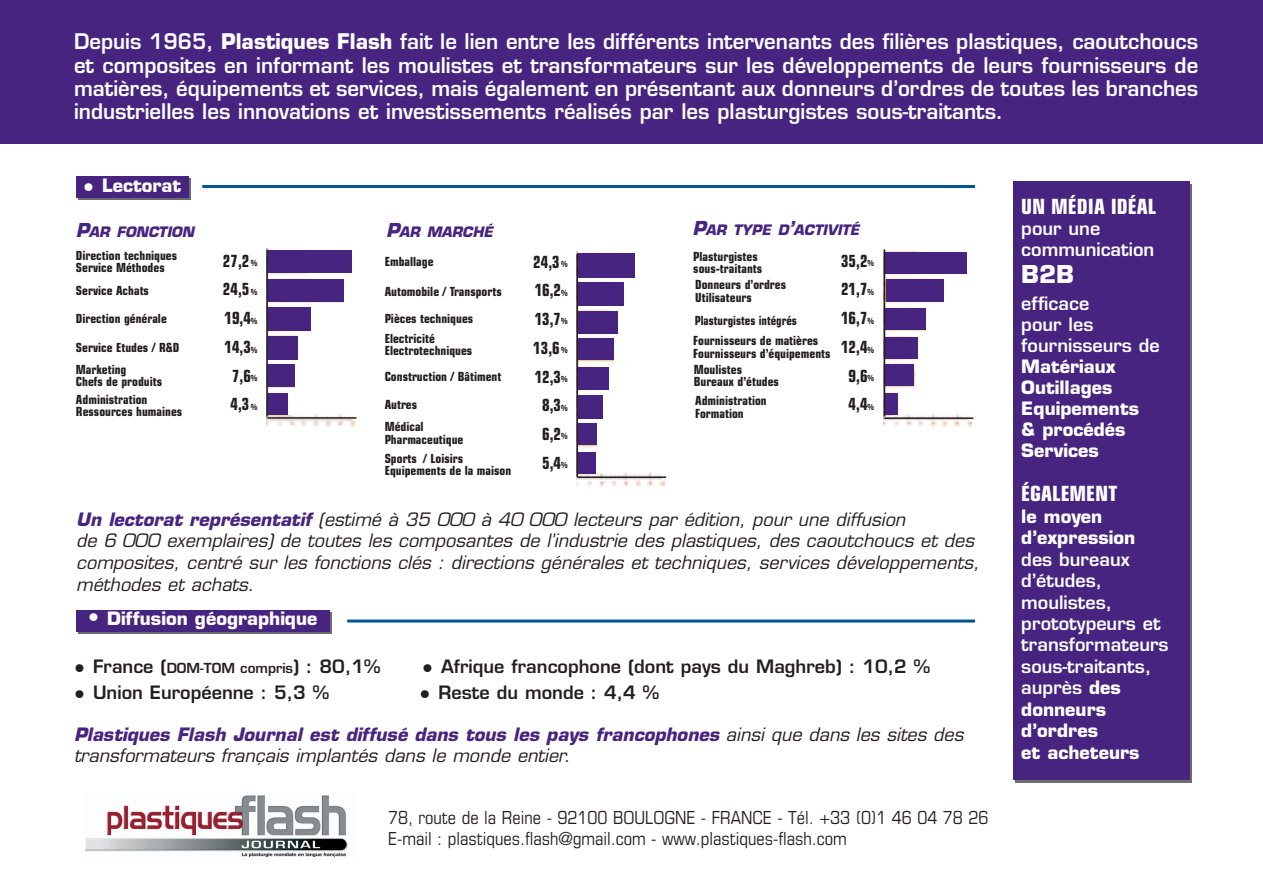
<style>
.page{position:relative;width:1263px;height:893px;background:#fff}
.page>*{position:absolute;margin:0;border:0;box-sizing:border-box;transform-origin:0 0}
.t1{font:700 24px "Eurostile";color:#fff}
.t2{font:600 21px/23.2px "Eurostile";color:#fff;text-align:justify}
.t3{font:700 condensed 21px "Eurostile";color:#fff}
.t4{font:italic 18px/21.6px "Eurostile";color:#231f20}
.t5{font:600 18px/21.5px "Eurostile";color:#fff}
.t6{font:condensed 18px/21px "Eurostile";color:#231f20}
.t7{font:600 18px "Eurostile";color:#231f20}
.t8{font:700 18px/21px "Eurostile";color:#fff}
.t9{font:700 condensed 16.8px/28.8px "Eurostile";color:#231f20;text-align:center;scale:.9 1}
.t10{font:italic 700 14.1px "Eurostile";color:#472480}
.t11{font:700 condensed 12.6px/12.5px "Eurostile";color:#231f20}
.t12{font:700 condensed 12.6px "Eurostile";color:#231f20;scale:.94 1}
.s1{font-weight:700}
.s2{font-weight:600;font-size:21px}
.s3{font-size:18.75px}
.s4{font-size:8.4px}
.s5{font-weight:700;color:#472480}
.s6{font-size:21px}
.s7{font-size:13.5px}
</style>
<div class="page">
<svg style="left:1015px;top:185px;width:177px;height:598px;background:#625a74"></svg>
<div style="left:0;top:0;width:1263px;height:144px;background:#472480"></div>
<div style="left:1013px;top:182px;width:176px;height:598px;background:#472480"></div>
<img style="left:85px;top:795px;width:263px;height:63px">
<div style="left:78px;top:612px;width:253px;height:22px;background:linear-gradient(to right,#6c6d70,#6c6d70)"></div>
<div style="left:78px;top:178px;width:113px;height:22px;background:#6c6d70"></div>
<img style="left:266px;top:248px;width:89px;height:179px">
<img style="left:883px;top:248px;width:88px;height:179px">
<img style="left:577px;top:250px;width:88px;height:236px">
<div style="left:76px;top:176px;width:112px;height:22px;background:#472480"></div>
<div style="left:76px;top:609px;width:253px;height:22px;background:#472480"></div>
<hr style="left:202px;top:185px;width:773px;height:3px;background:#005694">
<hr style="left:347px;top:619px;width:628px;height:3px;background:#005694">
<div style="left:268px;top:250px;width:84px;height:23px;background:#472480"></div>
<div style="left:267px;top:307px;width:44px;height:24px;background:#472480"></div>
<div style="left:267px;top:280px;width:79px;height:22px;background:#472480"></div>
<div style="left:267px;top:393px;width:21px;height:22px;background:#472480"></div>
<div style="left:267px;top:336px;width:31px;height:23px;background:#472480"></div>
<div style="left:267px;top:365px;width:28px;height:22px;background:#472480"></div>
<div style="left:578px;top:395px;width:24px;height:23px;background:#472480"></div>
<div style="left:578px;top:282px;width:46px;height:24px;background:#472480"></div>
<div style="left:578px;top:339px;width:38px;height:21px;background:#472480"></div>
<div style="left:578px;top:311px;width:40px;height:22px;background:#472480"></div>
<div style="left:578px;top:253px;width:57px;height:25px;background:#472480"></div>
<div style="left:578px;top:367px;width:31px;height:23px;background:#472480"></div>
<div style="left:578px;top:452px;width:18px;height:21px;background:#472480"></div>
<div style="left:578px;top:424px;width:20px;height:21px;background:#472480"></div>
<div style="left:885px;top:309px;width:42px;height:21px;background:#472480"></div>
<div style="left:885px;top:252px;width:81px;height:22px;background:#472480"></div>
<div style="left:886px;top:280px;width:58px;height:22px;background:#472480"></div>
<div style="left:885px;top:364px;width:29px;height:22px;background:#472480"></div>
<div style="left:885px;top:337px;width:33px;height:22px;background:#472480"></div>
<div style="left:885px;top:393px;width:13px;height:21px;background:#472480"></div>
<hr style="left:266px;top:250px;width:2px;height:166px;background:#231f20">
<hr style="left:267px;top:417px;width:89px;height:2px;background:#231f20">
<hr style="left:577px;top:476px;width:89px;height:2px;background:#231f20">
<hr style="left:884px;top:249px;width:1px;height:167px;background:#231f20">
<hr style="left:884px;top:417px;width:89px;height:2px;background:#231f20">
<div style="left:344px;top:278px;width:10px;height:28px;background:#fff"></div>
<div style="left:295px;top:362px;width:27px;height:28px;background:#fff"></div>
<div style="left:288px;top:392px;width:17px;height:23px;background:#fff"></div>
<div style="left:614px;top:337px;width:24px;height:26px;background:#fff"></div>
<div style="left:597px;top:422px;width:31px;height:26px;background:#fff"></div>
<div style="left:596px;top:451px;width:26px;height:22px;background:#fff"></div>
<div style="left:926px;top:307px;width:21px;height:29px;background:#fff"></div>
<div style="left:944px;top:277px;width:27px;height:29px;background:#fff"></div>
<hr style="left:576px;top:254px;width:2px;height:223px;background:#231f20">
<div style="left:298px;top:334px;width:47px;height:34px;background:#fff"></div>
<p class="t2" style="left:74px;top:32px;width:1126px">Depuis 1965, <span class="s1">Plastiques Flash</span> fait le lien entre les différents intervenants des filières plastiques, caoutchoucs et composites en informant les moulistes et transformateurs sur les développements de leurs fournisseurs de matières, équipements et services, mais également en présentant aux donneurs d’ordres de toutes les branches industrielles les innovations et investissements réalisés par les plasturgistes sous-traitants.</p>
<h3 class="t8" style="left:83px;top:177px;width:100px"><span class="s2">•</span> Lectorat</h3>
<p class="t10" style="left:76px;top:226px;width:120px"><span class="s3">P</span>AR FONCTION</p>
<p class="t10" style="left:386px;top:226px;width:108px"><span class="s3">P</span>AR MARCHÉ</p>
<p class="t10" style="left:692px;top:225px;width:168px"><span class="s3">P</span>AR TYPE D<span class="s3">’</span>ACTIVITÉ</p>
<p class="t11" style="left:76px;top:250px;width:103px">Direction techniques<br>Service Méthodes</p>
<p class="t11" style="left:76px;top:285px;width:75px">Service Achats</p>
<p class="t11" style="left:76px;top:314px;width:92px">Direction générale</p>
<p class="t11" style="left:76px;top:338px;width:105px;line-height:21.6px">Service Etudes / R&amp;D<br>Marketing</p>
<p class="t11" style="left:76px;top:376px;width:88px">Chefs de produits</p>
<p class="t11" style="left:76px;top:394px;width:108px">Administration<br>Ressources humaines</p>
<h3 class="t9" style="left:223px;top:248px;width:40px">27,2 <span class="s4">%<br></span>24,5 <span class="s4">%<br></span>19,4<span class="s4">%<br></span>14,3<span class="s4">%<br></span>7,6<span class="s4">%<br></span>4,3 <span class="s4">%</span></h3>
<p class="t11" style="left:385px;top:257px;width:50px">Emballage</p>
<p class="t11" style="left:385px;top:286px;width:119px">Automobile / Transports</p>
<p class="t11" style="left:385px;top:313px;width:90px">Pièces techniques</p>
<p class="t11" style="left:385px;top:333px;width:89px">Electricité<br>Electrotechniques</p>
<p class="t11" style="left:385px;top:371px;width:118px">Construction / Bâtiment</p>
<p class="t11" style="left:385px;top:399px;width:34px">Autres</p>
<p class="t11" style="left:385px;top:422px;width:80px">Médical<br>Pharmaceutique</p>
<p class="t11" style="left:385px;top:453px;width:128px">Sports / Loisirs<br>Equipements de la maison</p>
<h3 class="t9" style="left:533px;top:249px;width:40px">24,3 <span class="s4">%<br></span>16,2<span class="s4">%<br></span>13,7<span class="s4">%<br></span>13,6 <span class="s4">%<br></span>12,3<span class="s4">%<br></span>8,3<span class="s4">%<br></span>6,2<span class="s4">%<br></span>5,4<span class="s4">%</span></h3>
<p class="t11" style="left:693px;top:251px;width:70px">Plasturgistes sous-traitants</p>
<p class="t11" style="left:695px;top:280px;width:92px">Donneurs d’ordres<br>Utilisateurs</p>
<p class="t12" style="left:695px;top:316px;width:110px">Plasturgistes intégrés</p>
<p class="t11" style="left:693px;top:336px;width:139px">Fournisseurs de matières<br>Fournisseurs d’équipements</p>
<p class="t11" style="left:695px;top:396px;width:73px">Administration<br>Formation</p>
<p class="t11" style="left:694px;top:364px;width:87px">Moulistes<br>Bureaux d’études</p>
<h3 class="t9" style="left:841px;top:248px;width:38px">35,2<span class="s4">%<br></span>21,7<span class="s4">%<br></span>16,7<span class="s4">%<br></span>12,4<span class="s4">%<br></span>9,6<span class="s4">%<br></span>4,4<span class="s4">%</span></h3>
<p class="t4" style="left:76px;top:510px;width:904px"><span class="s5">Un lectorat représentatif</span> (estimé à 35 000 à 40 000 lecteurs par édition, pour une diffusion<br>de 6 000 exemplaires) de toutes les composantes de l’industrie des plastiques, des caoutchoucs et des composites, centré sur les fonctions clés : directions générales et techniques, services développements, méthodes et achats.</p>
<h3 class="t8" style="left:88px;top:610px;width:231px"><span class="s2">•</span> Diffusion géographique</h3>
<h3 class="t7" style="left:74px;top:660px;width:308px"><span class="s6">•</span> France (<span class="s7">DOM-TOM compris</span>) : 80,1%</h3>
<h3 class="t7" style="left:422px;top:660px;width:509px"><span class="s6">•</span> Afrique francophone (dont pays du Maghreb) : 10,2 %</h3>
<h3 class="t7" style="left:74px;top:685px;width:257px"><span class="s6">•</span> Union Européenne : 5,3 %</h3>
<h3 class="t7" style="left:420px;top:685px;width:241px"><span class="s6">•</span> Reste du monde : 4,4 %</h3>
<h3 class="t4" style="left:74px;top:725px;width:891px"><span class="s5">Plastiques Flash Journal est diffusé dans tous les pays francophones</span> ainsi que dans les sites des transformateurs français implantés dans le monde entier.</h3>
<h3 class="t6" style="left:388px;top:808px;width:602px">78, route de la Reine - 92100 BOULOGNE - FRANCE - Tél. +33 (0)1 46 04 78 26<br>E-mail : plastiques.flash@gmail.com - www.plastiques-flash.com</h3>
<h2 class="t3" style="left:1021px;top:199px;width:136px">UN MÉDIA IDÉAL</h2>
<h3 class="t5" style="left:1021px;top:220px;width:135px;line-height:21px">pour une communication</h3>
<h1 class="t1" style="left:1021px;top:265px;width:54px">B2B</h1>
<h3 class="t5" style="left:1021px;top:295px;width:140px;line-height:21px">efficace<br>pour les fournisseurs de</h3>
<h3 class="t8" style="left:1021px;top:358px;width:119px">Matériaux<br>Outillages<br>Equipements &amp; procédés<br>Services</h3>
<h2 class="t3" style="left:1021px;top:486px;width:98px">ÉGALEMENT</h2>
<h3 class="t8" style="left:1021px;top:507px;width:115px;line-height:21.5px">le moyen d’expression</h3>
<h3 class="t5" style="left:1021px;top:550px;width:149px">des bureaux d’études, moulistes, prototypeurs et transformateurs sous-traitants, auprès <span class="s1">des donneurs d’ordres<br>et acheteurs</span></h3>
</div>
